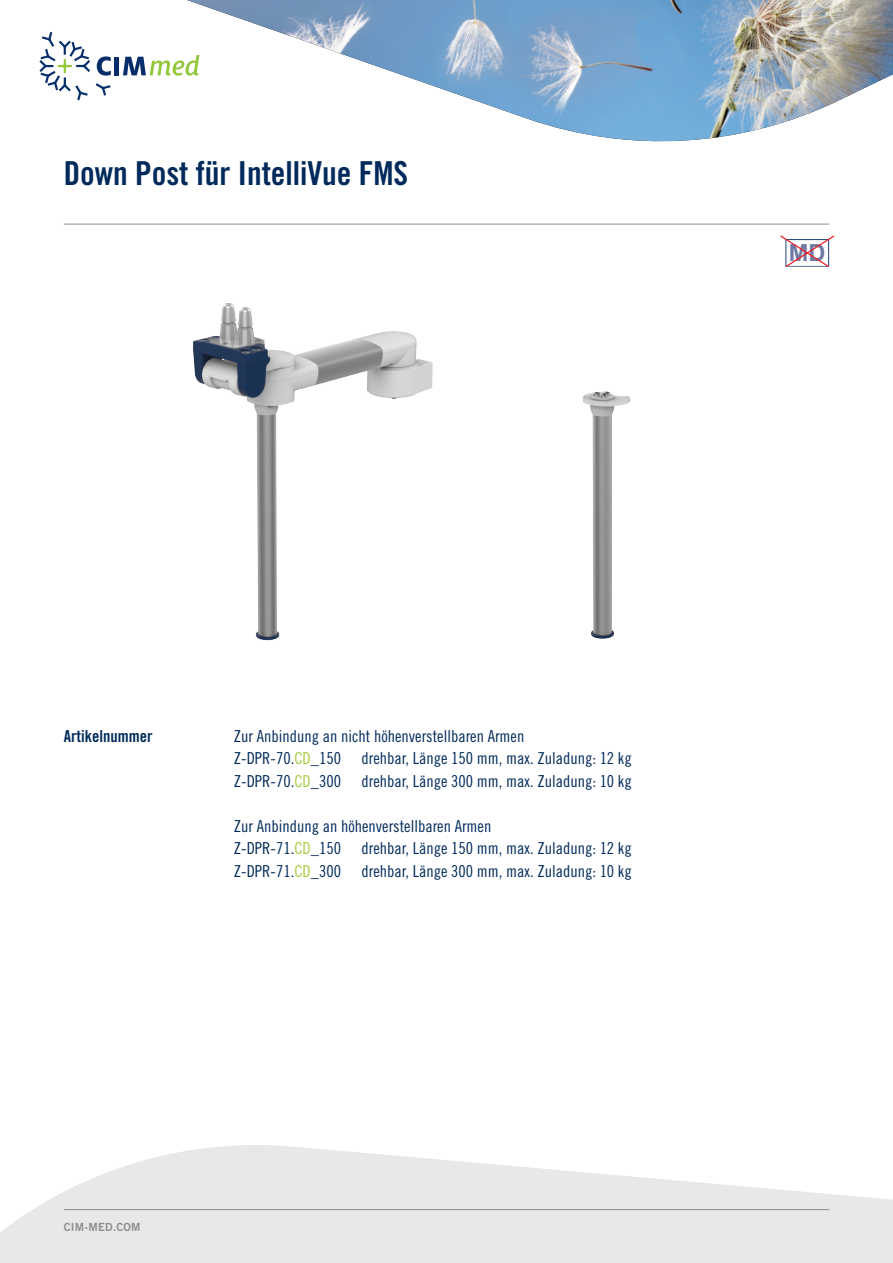
<style>
.page{position:relative;width:893px;height:1263px;background:#fff}
.page>*{position:absolute;margin:0;border:0;box-sizing:border-box;transform-origin:0 0}
.t1{font:33px "Trade Gothic LT Std Bd Cn 20";color:#002a5b}
.t2{font:700 23.7px "Arial";color:#6e78a3}
.t3{font:16.5px/22.5px "Trade Gothic LT Std Cn 18";color:#002a5b}
.t4{font:16.5px "Trade Gothic LT Std Bd Cn 20";color:#002a5b}
.t5{font:11.25px "Trade Gothic LT Std Bd 2";letter-spacing:.02em;color:#8e8e8f}
.s1{color:#a5ce44}
</style>
<div class="page">
<svg style="left:96px;top:83px;width:15px;height:13px"></svg>
<svg style="left:97px;top:56px;width:14px;height:20px"></svg>
<div style="left:114px;top:57px;width:5px;height:18px;background:#052d69"></div>
<svg style="left:123px;top:56px;width:64px;height:20px"></svg>
<svg style="left:39px;top:32px;width:51px;height:68px"></svg>
<hr style="left:64px;top:224px;width:765px;height:1px;background:#8e8e8f">
<img style="left:187px;top:0;width:706px;height:142px">
<svg style="left:0;top:1145px;width:893px;height:118px;fill:#e9e8e8"></svg>
<hr style="left:64px;top:1209px;width:765px;height:1px;background:#8e8e8f">
<img style="left:193px;top:303px;width:240px;height:338px">
<img style="left:582px;top:391px;width:48px;height:248px">
<svg style="left:780px;top:235px;width:54px;height:32px"></svg>
<h1 class="t1" style="left:64px;top:154px;width:346px">Down Post für IntelliVue FMS</h1>
<h2 class="t2" style="left:789px;top:236px;width:38px">MD</h2>
<p class="t4" style="left:64px;top:726px;width:90px">Artikelnummer</p>
<p class="t3" style="left:234px;top:725px;width:399px">Zur Anbindung an nicht höhenverstellbaren Armen<br>Z-DPR-70.<span class="s1">CD</span>_150 drehbar, Länge 150 mm, max. Zuladung: 12 kg<br>Z-DPR-70.<span class="s1">CD</span>_300 drehbar, Länge 300 mm, max. Zuladung: 10 kg</p>
<p class="t3" style="left:234px;top:815px;width:399px">Zur Anbindung an höhenverstellbaren Armen<br>Z-DPR-71.<span class="s1">CD</span>_150 drehbar, Länge 150 mm, max. Zuladung: 12 kg<br>Z-DPR-71.<span class="s1">CD</span>_300 drehbar, Länge 300 mm, max. Zuladung: 10 kg</p>
<p class="t5" style="left:64px;top:1220px;width:78px">CIM-MED.COM</p>
</div>
